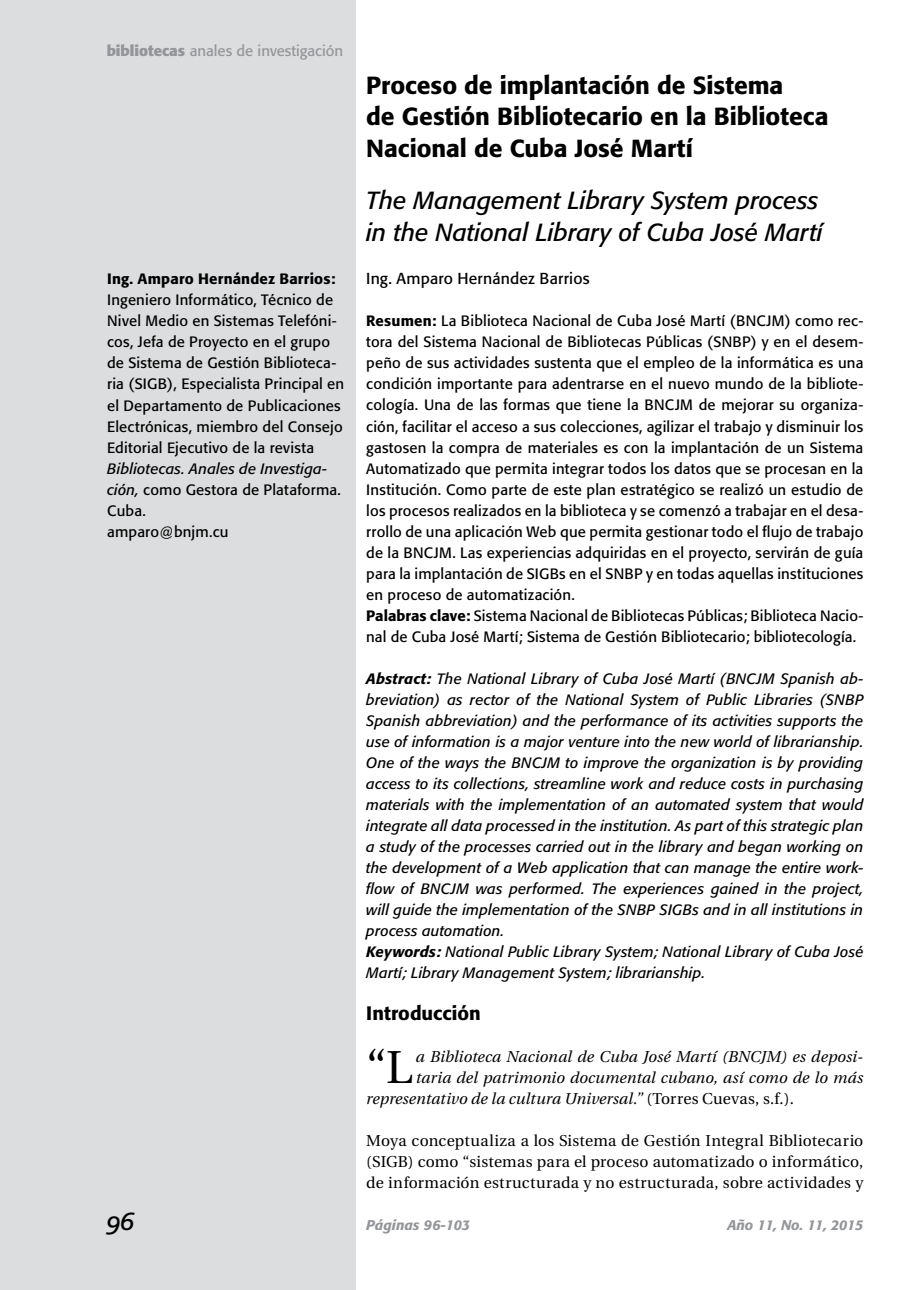
<style>
.page{position:relative;width:913px;height:1290px;background:#fff}
.page>*{position:absolute;margin:0;border:0;box-sizing:border-box;transform-origin:0 0}
.t1{font:46.02px "Utopia";color:#000}
.t2{font:500 24.5px/31.5px "Formata";color:#000}
.t3{font:italic 24.5px/31.5px "Formata";letter-spacing:-.005em;color:#000}
.t4{font:500 19.25px "Formata";letter-spacing:.005em;color:#000}
.t5{font:15.75px/21px "Utopia";letter-spacing:.015em;color:#000;text-align:justify}
.t6{font:italic 15.75px "Utopia";letter-spacing:.005em;color:#000}
.t7{font:15.75px "Formata";letter-spacing:.01em;color:#000}
.t8{font:14.88px/21px "Formata";letter-spacing:.01em;color:#000}
.t9{font:italic 14.88px/21px "Formata";letter-spacing:.01em;color:#000}
.t10{font:14.88px "Formata";color:#939598}
.t11{font:500 14.88px "Formata";letter-spacing:.01em;color:#000}
.t12{font:italic 500 14px "Formata";color:#939598}
.s1{font-weight:700}
.s2{font-style:italic}
.s3{font-weight:500}
.s4{font-style:normal}
</style>
<div class="page">
<div style="left:0;top:0;width:356px;height:1290px;background:#dcddde"></div>
<p class="t10" style="left:107px;top:42px;width:238px"><span class="s1">bibliotecas</span> anales de investigación</p>
<p class="t11" style="left:107px;top:270px;width:230px">Ing. Amparo Hernández Barrios:</p>
<p class="t8" style="left:107px;top:290px;width:239px">Ingeniero Informático, Técnico de Nivel Medio en Sistemas Telefóni&shy;cos, Jefa de Proyecto en el grupo de Sistema de Gestión Biblioteca&shy;ria (SIGB), Especialista Principal en el Departamento de Publicaciones Electrónicas, miembro del Consejo Editorial Ejecutivo de la revista</p>
<p class="t8" style="left:107px;top:458px;width:235px"><span class="s2">Bibliotecas. Anales de Investiga&shy;ción,</span> como Gestora de Plataforma.<br>Cuba.<br>amparo@bnjm.cu</p>
<h2 class="t2" style="left:366px;top:69px;width:464px">Proceso de implantación de Sistema<br>de Gestión Bibliotecario en la Biblioteca<br>Nacional de Cuba José Martí</h2>
<h2 class="t3" style="left:366px;top:185px;width:458px">The Management Library System process in the National Library of Cuba José Martí</h2>
<p class="t7" style="left:366px;top:269px;width:225px">Ing. Amparo Hernández Barrios</p>
<p class="t8" style="left:366px;top:311px;width:499px"><span class="s3">Resumen:</span> La Biblioteca Nacional de Cuba José Martí (BNCJM) como rec&shy;tora del Sistema Nacional de Bibliotecas Públicas (SNBP) y en el desem&shy;peño de sus actividades sustenta que el empleo de la informática es una condición importante para adentrarse en el nuevo mundo de la bibliote&shy;cología. Una de las formas que tiene la BNCJM de mejorar su organiza&shy;ción, facilitar el acceso a sus colecciones, agilizar el trabajo y disminuir los gastosen la compra de materiales es con la implantación de un Sistema Automatizado que permita integrar todos los datos que se procesan en la Institución. Como parte de este plan estratégico se realizó un estudio de los procesos realizados en la biblioteca y se comenzó a trabajar en el desa&shy;rrollo de una aplicación Web que permita gestionar todo el flujo de trabajo de la BNCJM. Las experiencias adquiridas en el proyecto, servirán de guía para la implantación de SIGBs en el SNBP y en todas aquellas instituciones en proceso de automatización.<br><span class="s3">Palabras clave:</span> Sistema Nacional de Bibliotecas Públicas; Biblioteca Nacio&shy;nal de Cuba José Martí; Sistema de Gestión Bibliotecario; bibliotecología.</p>
<p class="t9" style="left:366px;top:668px;width:499px"><span class="s3">Abstract:</span> The National Library of Cuba José Martí (BNCJM Spanish ab&shy;breviation) as rector of the National System of Public Libraries (SNBP Spanish abbreviation) and the performance of its activities supports the use of information is a major venture into the new world of librarianship.<br>One of the ways the BNCJM to improve the organization is by providing access to its collections, streamline work and reduce costs in purchasing materials with the implementation of an automated system that would integrate all data processed in the institution. As part of this strategic plan a study of the processes carried out in the library and began working on the development of a Web application that can manage the entire work&shy;flow of BNCJM was performed. The experiences gained in the project, will guide the implementation of the SNBP SIGBs and in all institutions in process automation.<br><span class="s3">Keywords:</span> National Public Library System; National Library of Cuba José Martí; Library Management System; librarianship.</p>
<p class="t4" style="left:366px;top:1001px;width:116px">Introducción</p>
<h1 class="t1" style="left:366px;top:1041px;width:48px">“L</h1>
<p class="t6" style="left:416px;top:1047px;width:449px">a Biblioteca Nacional de Cuba José Martí (BNCJM) es deposi-</p>
<p class="t6" style="left:416px;top:1068px;width:449px">taria del patrimonio documental cubano, así como de lo más</p>
<p class="t6" style="left:366px;top:1089px;width:429px">representativo de la cultura Universal.” <span class="s4">(Torres Cuevas, s.f.).</span></p>
<p class="t5" style="left:366px;top:1130px;width:499px">Moya conceptualiza a los Sistema de Gestión Integral Bibliotecario (SIGB) como “sistemas para el proceso automatizado o informático, de información estructurada y no estructurada, sobre actividades y</p>
<p class="t12" style="left:366px;top:1216px;width:105px">Páginas 96-103</p>
<p class="t12" style="left:727px;top:1216px;width:137px">Año 11, No. 11, 2015</p>
</div>
